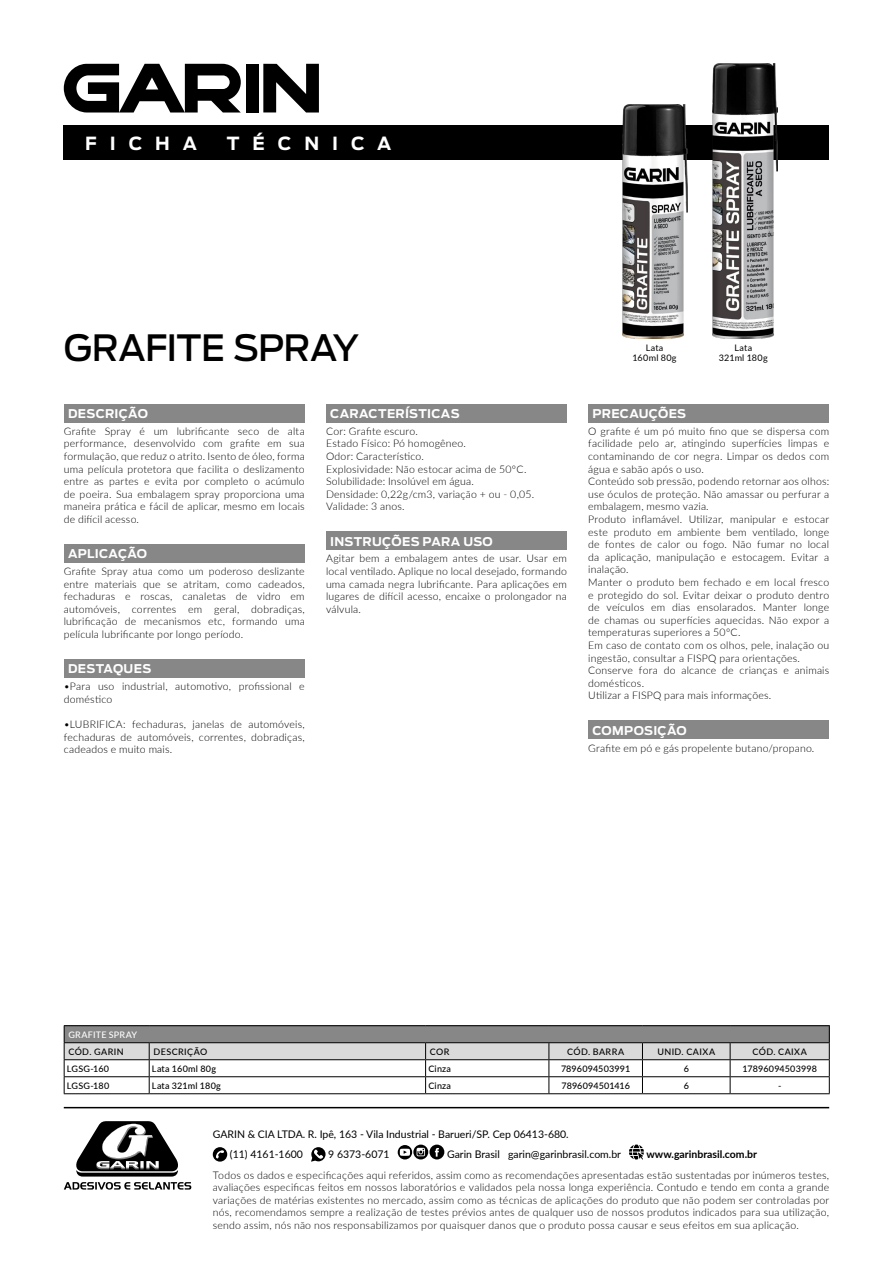
<style>
.page{position:relative;width:893px;height:1263px;background:#fff}
.page>*{position:absolute;margin:0;border:0;box-sizing:border-box;transform-origin:0 0}
.t1{font:500 36px "Antenna";letter-spacing:-.02em;color:#000}
.t2{font:700 18px "Antenna";letter-spacing:.72em;color:#fff}
.t3{font:700 12px "Antenna";letter-spacing:.025em;color:#fff}
.t4{font:300 10.5px/12.6px "Lato";letter-spacing:.02em;color:#000;text-align:justify}
.t5{font:10.5px/20px "Lato";color:#000}
.t6{font:700 10.5px "Lato";color:#000}
.t7{font:500 9px "Lato";letter-spacing:.03em;color:#000}
.t8{font:9px/10.8px "Lato";letter-spacing:.035em;color:#000;text-align:center}
.t9{font:500 9px "Lato";letter-spacing:.005em;color:#000}
.t10{font:500 9px "Lato";letter-spacing:.025em;color:#fff}
</style>
<div class="page">
<svg style="left:213px;top:1147px;width:14px;height:14px"></svg>
<svg style="left:311px;top:1147px;width:15px;height:14px"></svg>
<svg style="left:398px;top:1144px;width:46px;height:15px"></svg>
<svg style="left:629px;top:1144px;width:15px;height:15px"></svg>
<svg style="left:64px;top:1182px;width:127px;height:7px"></svg>
<svg style="left:76px;top:1121px;width:102px;height:55px"></svg>
<div style="left:64px;top:125px;width:765px;height:35px;background:#000"></div>
<hr style="left:64px;top:1107px;width:765px;height:1px;background:#000">
<svg style="left:263px;top:64px;width:56px;height:49px"></svg>
<div style="left:246px;top:64px;width:12px;height:49px;background:#000"></div>
<svg style="left:64px;top:64px;width:177px;height:49px"></svg>
<div style="left:64px;top:404px;width:241px;height:18px;background:#878787"></div>
<div style="left:64px;top:544px;width:241px;height:18px;background:#878787"></div>
<div style="left:326px;top:404px;width:241px;height:18px;background:#878787"></div>
<div style="left:326px;top:532px;width:241px;height:18px;background:#878787"></div>
<div style="left:588px;top:404px;width:241px;height:18px;background:#878787"></div>
<div style="left:588px;top:721px;width:241px;height:18px;background:#878787"></div>
<div style="left:64px;top:659px;width:241px;height:18px;background:#878787"></div>
<hr style="left:64px;top:1093px;width:85px;height:1px;background:#000">
<hr style="left:149px;top:1093px;width:277px;height:1px;background:#000">
<hr style="left:426px;top:1093px;width:123px;height:1px;background:#000">
<hr style="left:549px;top:1093px;width:93px;height:1px;background:#000">
<hr style="left:642px;top:1093px;width:88px;height:1px;background:#000">
<hr style="left:730px;top:1093px;width:100px;height:1px;background:#000">
<hr style="left:64px;top:1025px;width:85px;height:1px;background:#000">
<hr style="left:149px;top:1025px;width:277px;height:1px;background:#000">
<hr style="left:426px;top:1025px;width:123px;height:1px;background:#000">
<hr style="left:549px;top:1025px;width:93px;height:1px;background:#000">
<hr style="left:642px;top:1025px;width:88px;height:1px;background:#000">
<hr style="left:730px;top:1025px;width:100px;height:1px;background:#000">
<svg style="left:64px;top:1026px;width:766px;height:67px"></svg>
<img style="left:623px;top:105px;width:64px;height:233px">
<img style="left:713px;top:64px;width:64px;height:274px">
<h2 class="t2" style="left:85px;top:133px;width:114px">FICHA</h2>
<h2 class="t2" style="left:227px;top:133px;width:166px">TÉCNICA</h2>
<h1 class="t1" style="left:64px;top:327px;width:297px">GRAFITE SPRAY</h1>
<p class="t3" style="left:68px;top:406px;width:81px">DESCRIÇÃO</p>
<p class="t4" style="left:64px;top:424px;width:242px">Grafite Spray é um lubrificante seco de alta performance, desenvolvido com grafite em sua formulação, que reduz o atrito. Isento de óleo, forma uma película protetora que facilita o deslizamento entre as partes e evita por completo o acúmulo de poeira. Sua embalagem spray proporciona uma maneira prática e fácil de aplicar, mesmo em locais de difícil acesso.</p>
<p class="t3" style="left:68px;top:547px;width:81px">APLICAÇÃO</p>
<p class="t4" style="left:64px;top:565px;width:242px">Grafite Spray atua como um poderoso deslizante entre materiais que se atritam, como cadeados, fechaduras e roscas, canaletas de vidro em automóveis, correntes em geral, dobradiças, lubrificação de mecanismos etc, formando uma película lubrificante por longo período.</p>
<p class="t3" style="left:68px;top:662px;width:85px">DESTAQUES</p>
<p class="t4" style="left:64px;top:680px;width:242px">•Para uso industrial, automotivo, profissional e doméstico</p>
<p class="t4" style="left:64px;top:717px;width:242px">•LUBRIFICA: fechaduras, janelas de automóveis, fechaduras de automóveis, correntes, dobradiças, cadeados e muito mais.</p>
<p class="t3" style="left:330px;top:406px;width:131px">CARACTERÍSTICAS</p>
<p class="t4" style="left:326px;top:424px;width:210px;text-align:left">Cor: Grafite escuro.<br>Estado Físico: Pó homogêneo.<br>Odor: Característico.<br>Explosividade: Não estocar acima de 50ºC.<br>Solubilidade: Insolúvel em água.<br>Densidade: 0,22g/cm3, variação + ou - 0,05.<br>Validade: 3 anos.</p>
<p class="t3" style="left:330px;top:534px;width:164px">INSTRUÇÕES PARA USO</p>
<p class="t4" style="left:326px;top:552px;width:242px">Agitar bem a embalagem antes de usar. Usar em local ventilado. Aplique no local desejado, formando uma camada negra lubrificante. Para aplicações em lugares de difícil acesso, encaixe o prolongador na válvula.</p>
<p class="t8" style="left:632px;top:342px;width:46px">Lata<br>160ml 80g</p>
<p class="t8" style="left:719px;top:342px;width:50px">Lata<br>321ml 180g</p>
<p class="t3" style="left:592px;top:406px;width:95px">PRECAUÇÕES</p>
<p class="t4" style="left:588px;top:424px;width:242px;text-align:left">O grafite é um pó muito fino que se dispersa com facilidade pelo ar, atingindo superfícies limpas e contaminando de cor negra. Limpar os dedos com água e sabão após o uso.<br>Conteúdo sob pressão, podendo retornar aos olhos: use óculos de proteção. Não amassar ou perfurar a embalagem, mesmo vazia.<br>Produto inflamável. Utilizar, manipular e estocar este produto em ambiente bem ventilado, longe de fontes de calor ou fogo. Não fumar no local da aplicação, manipulação e estocagem. Evitar a inalação.<br>Manter o produto bem fechado e em local fresco e protegido do sol. Evitar deixar o produto dentro de veículos em dias ensolarados. Manter longe de chamas ou superfícies aquecidas. Não expor a temperaturas superiores a 50ºC.<br>Em caso de contato com os olhos, pele, inalação ou ingestão, consultar a FISPQ para orientações.<br>Conserve fora do alcance de crianças e animais domésticos.<br>Utilizar a FISPQ para mais informações.</p>
<p class="t3" style="left:592px;top:723px;width:96px">COMPOSIÇÃO</p>
<p class="t4" style="left:588px;top:741px;width:228px">Grafite em pó e gás propelente butano/propano.</p>
<p class="t10" style="left:68px;top:1028px;width:70px">GRAFITE SPRAY</p>
<p class="t7" style="left:68px;top:1045px;width:57px">CÓD. GARIN</p>
<p class="t7" style="left:153px;top:1045px;width:55px">DESCRIÇÃO</p>
<p class="t7" style="left:430px;top:1045px;width:21px">COR</p>
<p class="t7" style="left:567px;top:1045px;width:59px">CÓD. BARRA</p>
<p class="t7" style="left:657px;top:1045px;width:59px">UNID. CAIXA</p>
<p class="t7" style="left:752px;top:1045px;width:56px">CÓD. CAIXA</p>
<p class="t7" style="left:67px;top:1062px;width:44px">LGSG-160</p>
<p class="t7" style="left:152px;top:1062px;width:66px">Lata 160ml 80g</p>
<p class="t7" style="left:428px;top:1062px;width:24px">Cinza</p>
<p class="t7" style="left:561px;top:1062px;width:71px">7896094503991</p>
<p class="t7" style="left:684px;top:1062px;width:7px">6</p>
<p class="t7" style="left:742px;top:1062px;width:76px">17896094503998</p>
<p class="t7" style="left:67px;top:1079px;width:44px">LGSG-180</p>
<p class="t7" style="left:152px;top:1079px;width:70px">Lata 321ml 180g</p>
<p class="t7" style="left:428px;top:1079px;width:24px">Cinza</p>
<p class="t9" style="left:561px;top:1079px;width:70px">7896094501416</p>
<p class="t7" style="left:684px;top:1079px;width:7px">6</p>
<p class="t7" style="left:778px;top:1079px;width:5px">-</p>
<p class="t5" style="left:230px;top:1124px;width:340px;text-indent:-17px">GARIN &amp; CIA LTDA. R. Ipê, 163 - Vila Industrial - Barueri/SP. Cep 06413-680. (11) 4161-1600</p>
<p class="t5" style="left:328px;top:1144px;width:63px">9 6373-6071</p>
<p class="t5" style="left:447px;top:1144px;width:176px">Garin Brasil garin@garinbrasil.com.br</p>
<p class="t6" style="left:647px;top:1146px;width:112px">www.garinbrasil.com.br</p>
<p class="t4" style="left:213px;top:1168px;width:618px">Todos os dados e especificações aqui referidos, assim como as recomendações apresentadas estão sustentadas por inúmeros testes, avaliações especificas feitos em nossos laboratórios e validados pela nossa longa experiência. Contudo e tendo em conta a grande variações de matérias existentes no mercado, assim como as técnicas de aplicações do produto que não podem ser controladas por nós, recomendamos sempre a realização de testes prévios antes de qualquer uso de nossos produtos indicados para sua utilização, sendo assim, nós não nos responsabilizamos por quaisquer danos que o produto possa causar e seus efeitos em sua aplicação.</p>
</div>
